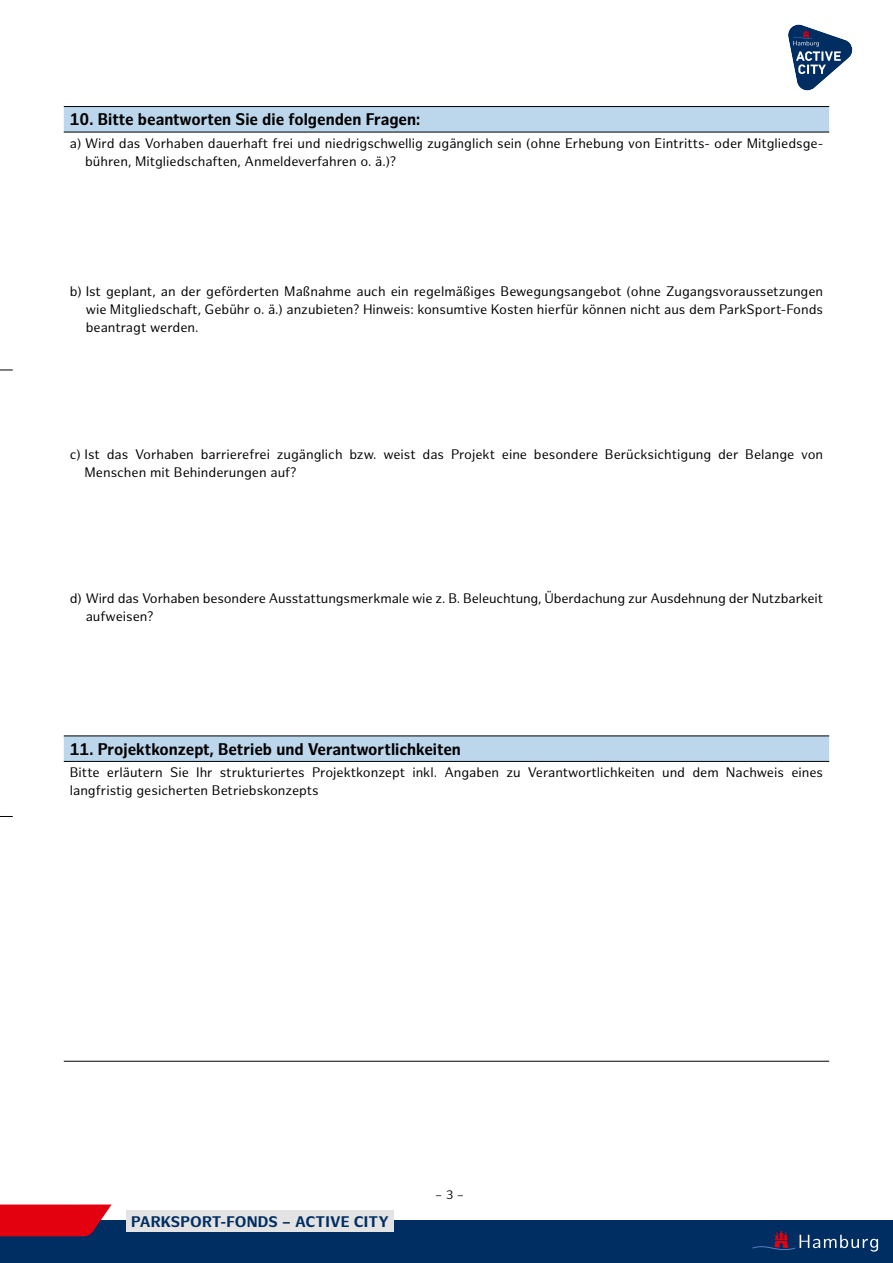
<style>
.page{position:relative;width:893px;height:1263px;background:#fff}
.page>*{position:absolute;margin:0;border:0;box-sizing:border-box;transform-origin:0 0}
.t1{font:700 16.5px "Hamburg Sans";color:#000;scale:.95 1}
.t2{font:700 15px "Hamburg Sans";letter-spacing:.01em;color:#002e63}
.t3{font:13.5px/18px "Hamburg Sans";color:#000}
.t4{font:12px "Hamburg Sans";color:#000}
</style>
<div class="page">
<div style="left:0;top:1220px;width:893px;height:43px;background:#002e63"></div>
<div style="left:126px;top:1210px;width:268px;height:22px;background:#e3e3e3"></div>
<svg style="left:0;top:1204px;width:112px;height:32px;background:#d30e1f"></svg>
<svg style="left:788px;top:24px;width:65px;height:67px"></svg>
<svg style="left:0;top:370px;width:13px;height:1px"></svg>
<svg style="left:0;top:816px;width:13px;height:1px"></svg>
<svg style="left:752px;top:1230px;width:126px;height:21px"></svg>
<svg style="left:64px;top:107px;width:765px;height:654px"></svg>
<hr style="left:64px;top:106px;width:765px;height:1px;background:#000">
<hr style="left:64px;top:132px;width:765px;height:1px;background:#000">
<hr style="left:64px;top:736px;width:765px;height:1px;background:#000">
<hr style="left:64px;top:761px;width:765px;height:1px;background:#000">
<hr style="left:64px;top:1061px;width:765px;height:1px;background:#000">
<p class="t1" style="left:70px;top:110px;width:370px">10. Bitte beantworten Sie die folgenden Fragen:</p>
<p class="t3" style="left:85px;top:134px;width:740px;text-indent:-15px">a) Wird das Vorhaben dauerhaft frei und niedrigschwellig zugänglich sein (ohne Erhebung von Eintritts- oder Mitgliedsge&shy;bühren, Mitgliedschaften, Anmeldeverfahren o. ä.)?</p>
<p class="t3" style="left:86px;top:283px;width:739px;text-align:justify;text-indent:-16px">b) Ist geplant, an der geförderten Maßnahme auch ein regelmäßiges Bewegungsangebot (ohne Zugangsvoraussetzungen wie Mitgliedschaft, Gebühr o. ä.) anzubieten? Hinweis: konsumtive Kosten hierfür können nicht aus dem ParkSport-Fonds beantragt werden.</p>
<p class="t3" style="left:85px;top:446px;width:740px;text-indent:-15px">c) Ist das Vorhaben barrierefrei zugänglich bzw. weist das Projekt eine besondere Berücksichtigung der Belange von<br>Menschen mit Behinderungen auf?</p>
<p class="t3" style="left:86px;top:590px;width:739px;text-indent:-16px">d) Wird das Vorhaben besondere Ausstattungsmerkmale wie z. B. Beleuchtung, Überdachung zur Ausdehnung der Nutzbarkeit aufweisen?</p>
<p class="t1" style="left:70px;top:739px;width:413px">11. Projektkonzept, Betrieb und Verantwortlichkeiten</p>
<p class="t3" style="left:70px;top:764px;width:755px">Bitte erläutern Sie Ihr strukturiertes Projektkonzept inkl. Angaben zu Verantwortlichkeiten und dem Nachweis eines langfristig gesicherten Betriebskonzepts</p>
<p class="t2" style="left:131px;top:1213px;width:259px">PARKSPORT-FONDS – ACTIVE CITY</p>
<p class="t4" style="left:435px;top:1188px;width:30px">– 3 –</p>
</div>
